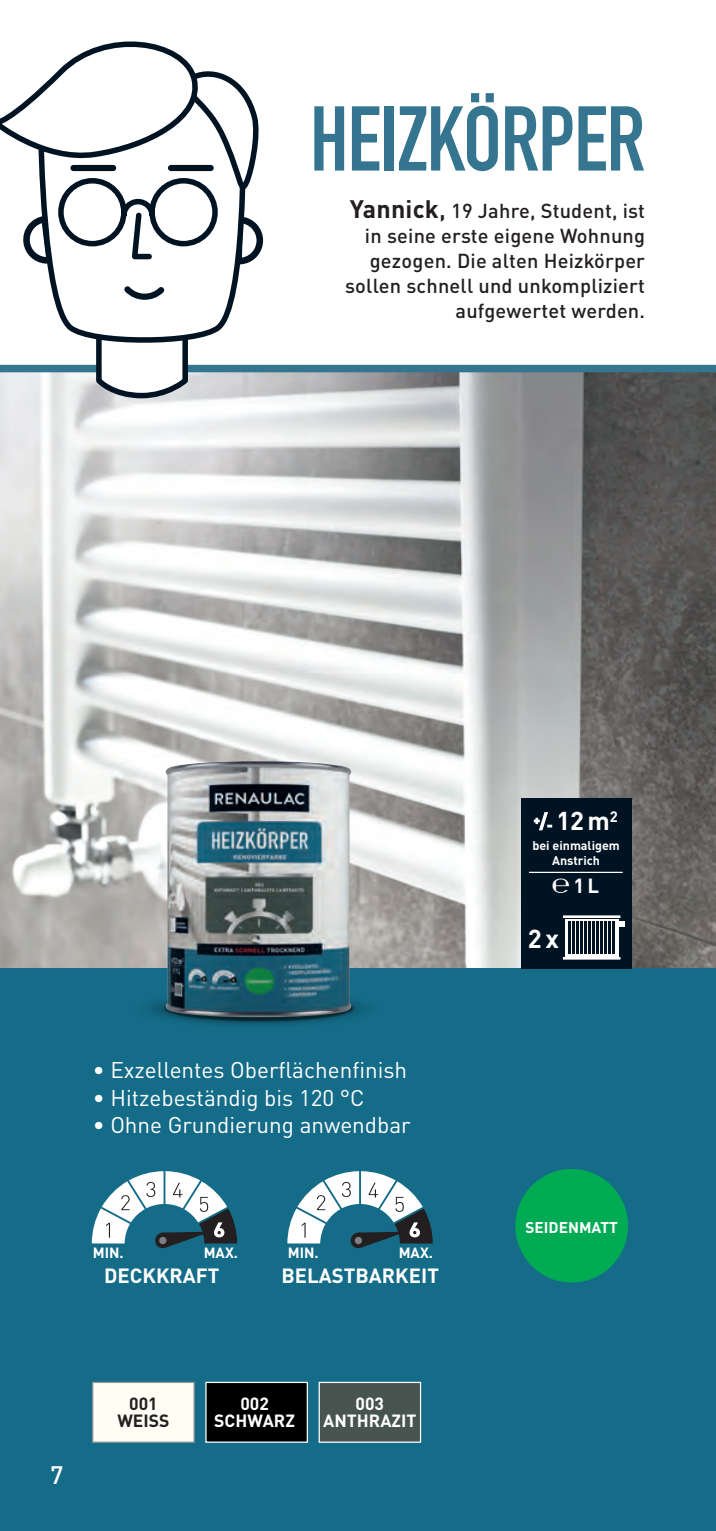
<style>
.page{position:relative;width:716px;height:1531px;background:#fff}
.page>*{position:absolute;margin:0;border:0;box-sizing:border-box;transform-origin:0 0}
.t1{font:700 90.25px "DIN Condensed";letter-spacing:-.01em;color:#357590}
.t2{font:700 25.75px "DIN";color:#fff}
.t3{font:700 25.5px "DIN";color:#fff}
.t4{font:500 25px "DIN Pro";color:#fff}
.t5{font:22.5px "DIN";color:#fff}
.t6{font:700 20.25px "DIN";color:#fff}
.t7{font:500 20px/25px "DIN Pro";letter-spacing:.01em;color:#231f20;text-align:right}
.t8{font:700 17.5px/17.5px "DIN";color:#fff;text-align:center}
.t9{font:700 17.5px/17.5px "DIN";color:#231f20;text-align:center}
.t10{font:700 15.5px "DIN";color:#fff}
.t11{font:700 14.75px "DIN";color:#fff}
.t12{font:700 12.5px/15px "DIN";color:#fff;text-align:center}
.s1{font-weight:700;font-size:25px}
.s2{font-size:25px}
</style>
<div class="page">
<img style="left:0;top:372px;width:716px;height:597px">
<div style="left:0;top:969px;width:716px;height:562px;background:#146c88"></div>
<hr style="left:715px;top:969px;width:1px;height:562px;background:#faad19">
<div style="left:0;top:365px;width:716px;height:7px;background:#357590"></div>
<img style="left:148px;top:1000px;width:217px;height:25px">
<img style="left:166px;top:761px;width:185px;height:256px">
<div style="left:521px;top:798px;width:111px;height:171px;background:#001322"></div>
<svg style="left:565px;top:919px;width:53px;height:37px"></svg>
<hr style="left:563px;top:915px;width:57px;height:3px;background:#fff">
<hr style="left:563px;top:957px;width:57px;height:2px;background:#fff">
<svg style="left:619px;top:921px;width:6px;height:5px"></svg>
<hr style="left:569px;top:921px;width:2px;height:33px;background:#001322">
<hr style="left:573px;top:921px;width:2px;height:33px;background:#001322">
<hr style="left:577px;top:921px;width:2px;height:33px;background:#001322">
<hr style="left:581px;top:921px;width:2px;height:33px;background:#001322">
<hr style="left:585px;top:921px;width:2px;height:33px;background:#001322">
<hr style="left:589px;top:921px;width:2px;height:33px;background:#001322">
<hr style="left:592px;top:921px;width:3px;height:33px;background:#001322">
<hr style="left:596px;top:921px;width:2px;height:33px;background:#001322">
<hr style="left:600px;top:921px;width:2px;height:33px;background:#001322">
<hr style="left:604px;top:921px;width:2px;height:33px;background:#001322">
<hr style="left:608px;top:921px;width:2px;height:33px;background:#001322">
<hr style="left:612px;top:921px;width:2px;height:33px;background:#001322">
<div style="left:515px;top:1169px;width:113px;height:113px;background:#00ab54;border-radius:50%"></div>
<div style="left:92px;top:1382px;width:103px;height:61px;background:#fffef4;border:1px solid #939598"></div>
<div style="left:205px;top:1382px;width:103px;height:61px;background:#000;border:1px solid #fff"></div>
<div style="left:318px;top:1382px;width:103px;height:61px;background:#475450;border:1px solid #fff"></div>
<svg style="left:93px;top:352px;width:98px;height:49px"></svg>
<svg style="left:47px;top:264px;width:196px;height:88px"></svg>
<svg style="left:124px;top:286px;width:40px;height:14px"></svg>
<svg style="left:0;top:41px;width:263px;height:223px"></svg>
<svg style="left:287px;top:1171px;width:146px;height:78px"></svg>
<svg style="left:92px;top:1171px;width:145px;height:77px"></svg>
<hr style="left:529px;top:872px;width:93px;height:1px;background:#fff">
<svg style="left:533px;top:812px;width:19px;height:19px"></svg>
<h1 class="t1" style="left:310px;top:78px;width:336px">HEIZKÖRPER</h1>
<p class="t7" style="left:345px;top:196px;width:301px"><span class="s1">Yannick</span><span class="s2">,</span> 19 Jahre, Student, ist in seine erste eigene Wohnung gezogen. Die alten Heizkörper sollen schnell und unkompliziert aufgewertet werden.</p>
<p class="t5" style="left:93px;top:1056px;width:316px">• Exzellentes Oberflächenfinish</p>
<p class="t5" style="left:93px;top:1084px;width:273px">• Hitzebeständig bis 120 °C</p>
<p class="t5" style="left:93px;top:1111px;width:319px">• Ohne Grundierung anwendbar</p>
<p class="t11" style="left:93px;top:1243px;width:32px">MIN.</p>
<p class="t11" style="left:204px;top:1243px;width:36px">MAX.</p>
<p class="t11" style="left:288px;top:1243px;width:32px">MIN.</p>
<p class="t11" style="left:399px;top:1243px;width:36px">MAX.</p>
<p class="t6" style="left:104px;top:1262px;width:117px">DECKKRAFT</p>
<p class="t6" style="left:281px;top:1262px;width:159px">BELASTBARKEIT</p>
<p class="t4" style="left:50px;top:1454px;width:15px">7</p>
<p class="t9" style="left:117px;top:1394px;width:54px">001<br>WEISS</p>
<p class="t8" style="left:214px;top:1394px;width:82px">002<br>SCHWARZ</p>
<p class="t8" style="left:323px;top:1394px;width:95px">003<br>ANTHRAZIT</p>
<p class="t3" style="left:556px;top:804px;width:63px">12m<sup>2</sup></p>
<p class="t12" style="left:532px;top:837px;width:89px">bei einmaligem<br>Anstrich</p>
<p class="t2" style="left:527px;top:921px;width:33px">2x</p>
<p class="t6" style="left:573px;top:872px;width:27px">1L</p>
<p class="t10" style="left:525px;top:1217px;width:94px">SEIDENMATT</p>
</div>
